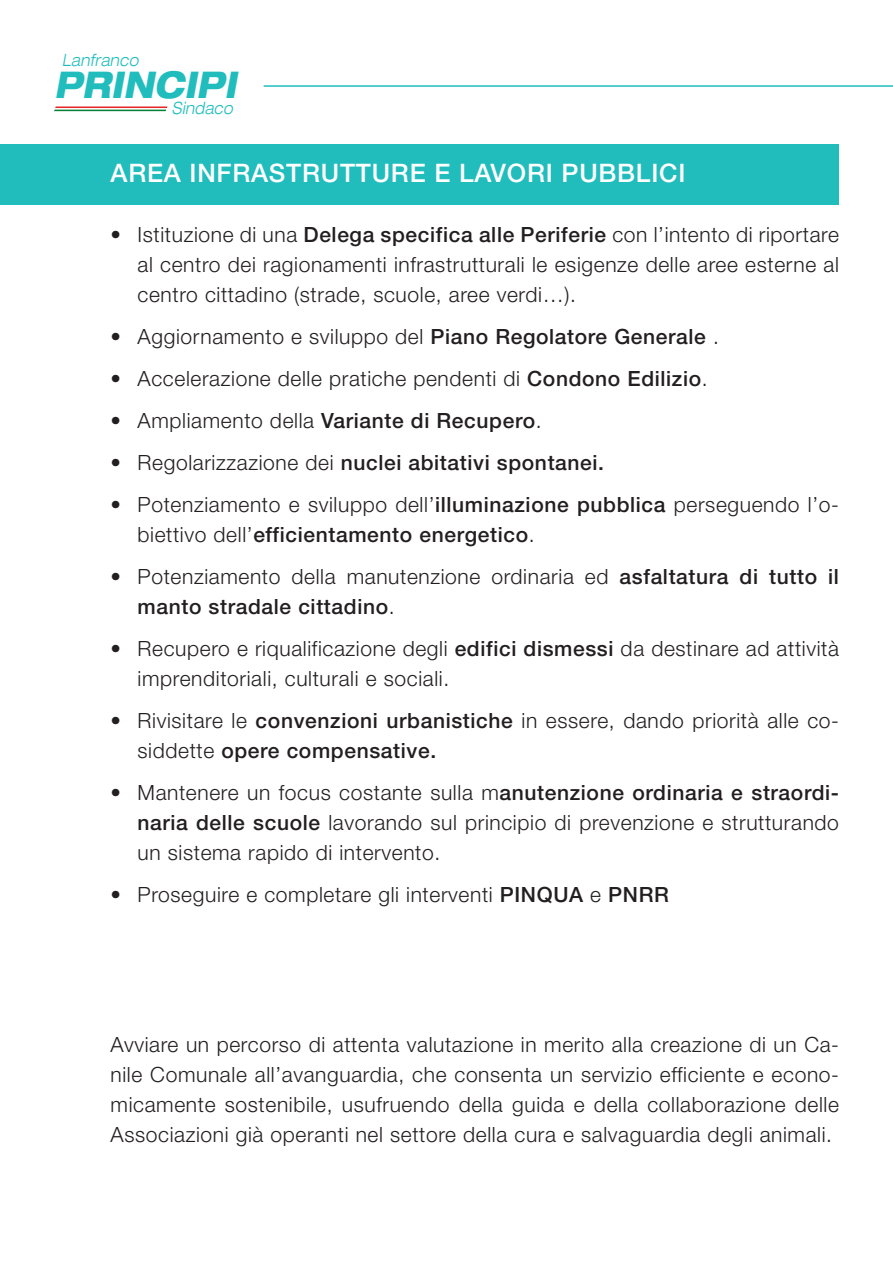
<style>
.page{position:relative;width:893px;height:1263px;background:#fff}
.page>*{position:absolute;margin:0;border:0;box-sizing:border-box;transform-origin:0 0}
.t1{font:italic 800 expanded 36.9px "Helvetica Neue LT Std";color:#21bdbd;scale:.85 1}
.t2{font:500 25.5px "Helvetica Neue LT Std";letter-spacing:.03em;color:#fff}
.t3{font:300 21px/30px "Helvetica Neue LT Std";letter-spacing:.03em;color:#231f20}
.t4{font:500 21px "Helvetica Neue LT Std";letter-spacing:.03em;color:#231f20}
.t5{font:italic 300 expanded 16.95px "Helvetica Neue LT Std";letter-spacing:.03em;color:#21bdbd;scale:.85 1}
.s1{font-weight:500}
.s2{font-weight:300}
</style>
<div class="page">
<div style="left:0;top:145px;width:839px;height:60px;background:#21bdbd"></div>
<svg style="left:54px;top:106px;width:113px;height:5px"></svg>
<hr style="left:264px;top:85px;width:629px;height:2px;background:#21bdbd">
<p class="t5" style="left:62px;top:50px;width:91px">Lanfranco</p>
<p class="t1" style="left:54px;top:61px;width:216px">PRINCIPI</p>
<p class="t5" style="left:172px;top:98px;width:73px">Sindaco</p>
<p class="t2" style="left:111px;top:158px;width:576px">AREA INFRASTRUTTURE E LAVORI PUBBLICI</p>
<p class="t3" style="left:138px;top:219px;width:703px;text-align:justify;text-indent:-27px">• Istituzione di una <span class="s1">Delega specifica alle Periferie</span> con l’intento di riportare al centro dei ragionamenti infrastrutturali le esigenze delle aree esterne al centro cittadino (strade, scuole, aree verdi…).</p>
<p class="t3" style="left:111px;top:321px;width:610px">• Aggiornamento e sviluppo del <span class="s1">Piano Regolatore Generale</span> .</p>
<p class="t3" style="left:111px;top:363px;width:599px">• Accelerazione delle pratiche pendenti di <span class="s1">Condono Edilizio</span>.</p>
<p class="t3" style="left:111px;top:405px;width:433px">• Ampliamento della <span class="s1">Variante di Recupero</span>.</p>
<p class="t4" style="left:111px;top:450px;width:495px"><span class="s2">• Regolarizzazione dei</span> nuclei abitativi spontanei.</p>
<p class="t3" style="left:138px;top:489px;width:703px;text-indent:-27px">• Potenziamento e sviluppo dell’<span class="s1">illuminazione pubblica</span> perseguendo l’o&shy;biettivo dell’<span class="s1">efficientamento energetico</span>.</p>
<p class="t3" style="left:138px;top:561px;width:703px;text-indent:-27px">• Potenziamento della manutenzione ordinaria ed <span class="s1">asfaltatura di tutto il manto stradale cittadino</span>.</p>
<p class="t3" style="left:138px;top:633px;width:703px;text-indent:-27px">• Recupero e riqualificazione degli <span class="s1">edifici dismessi</span> da destinare ad attività imprenditoriali, culturali e sociali.</p>
<p class="t3" style="left:138px;top:705px;width:703px;text-indent:-27px">• Rivisitare le <span class="s1">convenzioni urbanistiche</span> in essere, dando priorità alle co&shy;siddette <span class="s1">opere compensative.</span></p>
<p class="t3" style="left:138px;top:777px;width:703px;text-align:justify;text-indent:-27px">• Mantenere un focus costante sulla m<span class="s1">anutenzione ordinaria e straordi&shy;naria delle scuole</span> lavorando sul principio di prevenzione e strutturando un sistema rapido di intervento.</p>
<p class="t3" style="left:111px;top:879px;width:560px">• Proseguire e completare gli interventi <span class="s1">PINQUA</span> e <span class="s1">PNRR</span></p>
<p class="t3" style="left:111px;top:1029px;width:730px;text-align:justify">Avviare un percorso di attenta valutazione in merito alla creazione di un Ca&shy;nile Comunale all’avanguardia, che consenta un servizio efficiente e econo&shy;micamente sostenibile, usufruendo della guida e della collaborazione delle Associazioni già operanti nel settore della cura e salvaguardia degli animali.</p>
</div>
